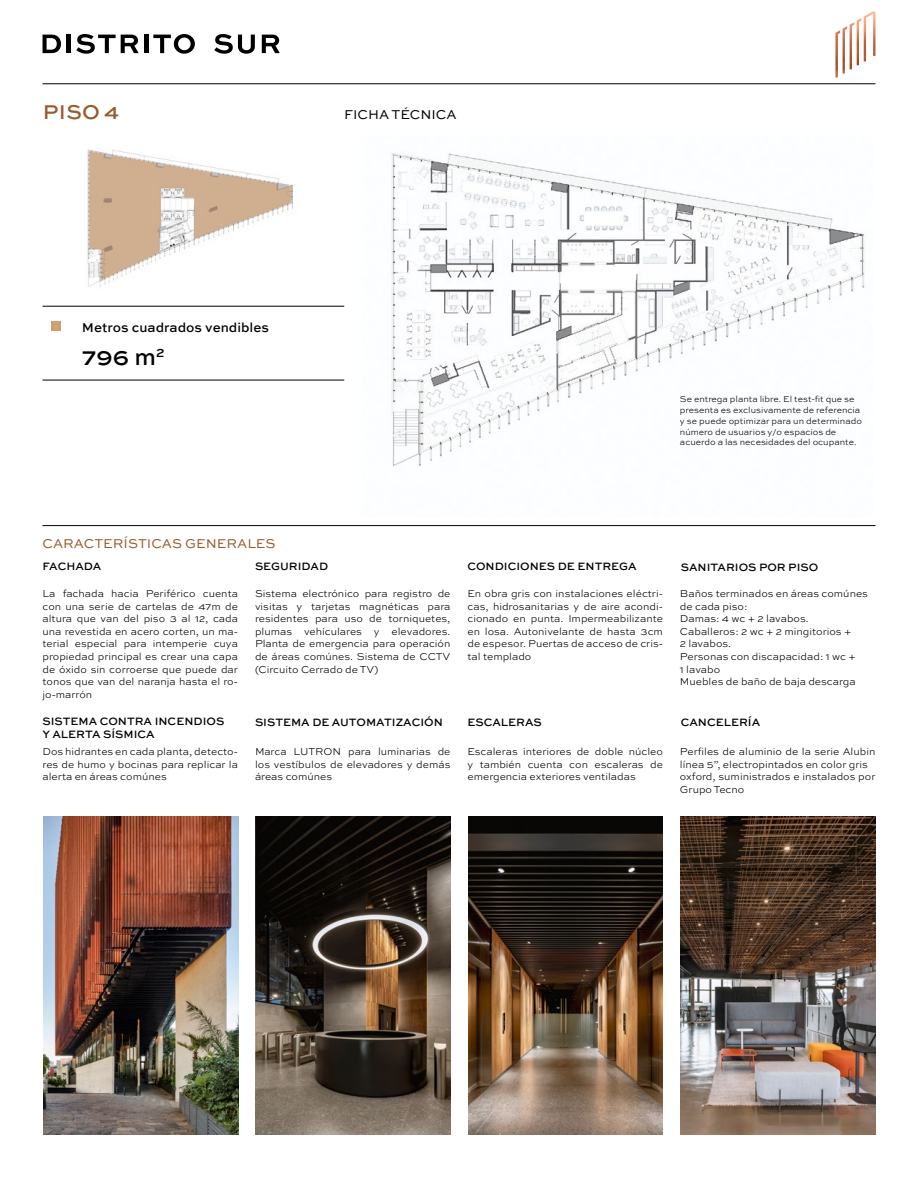
<style>
.page{position:relative;width:918px;height:1188px;background:#fff}
.page>*{position:absolute;margin:0;border:0;box-sizing:border-box;transform-origin:0 0}
.t1{font:500 24px "Sweet Sans Pro";color:#000}
.t2{font:500 21px "Sweet Sans Pro";color:#985b2b}
.t3{font:13.5px "Sweet Sans Pro";color:#985b2b}
.t4{font:500 13.5px "Sweet Sans Pro";color:#000}
.t5{font:13.5px "Sweet Sans Pro";color:#000}
.t6{font:500 11.25px/13.5px "Sweet Sans Pro";color:#000}
.t7{font:300 10.5px/12.6px "Sweet Sans Pro";color:#000;text-align:justify}
.t8{font:300 9px/10.8px "Sweet Sans Pro";color:#000}
</style>
<div class="page">
<hr style="left:43px;top:83px;width:832px;height:1px;background:#000">
<hr style="left:43px;top:306px;width:301px;height:1px;background:#000">
<hr style="left:43px;top:525px;width:832px;height:1px;background:#000">
<img style="left:43px;top:816px;width:195px;height:318px">
<img style="left:256px;top:816px;width:194px;height:318px">
<img style="left:468px;top:816px;width:195px;height:318px">
<img style="left:681px;top:816px;width:194px;height:318px">
<img style="left:390px;top:153px;width:475px;height:314px">
<svg style="left:43px;top:35px;width:18px;height:18px"></svg>
<hr style="left:67px;top:35px;width:4px;height:18px;background:#000">
<svg style="left:76px;top:34px;width:63px;height:20px"></svg>
<hr style="left:144px;top:35px;width:4px;height:18px;background:#000">
<svg style="left:153px;top:34px;width:42px;height:20px"></svg>
<svg style="left:214px;top:34px;width:41px;height:20px"></svg>
<svg style="left:262px;top:35px;width:18px;height:18px"></svg>
<img style="left:836px;top:11px;width:39px;height:67px">
<img style="left:87px;top:149px;width:206px;height:138px">
<hr style="left:43px;top:380px;width:301px;height:1px;background:#000">
<div style="left:52px;top:321px;width:9px;height:9px;background:#cfa072"></div>
<h2 class="t2" style="left:43px;top:96px;width:78px">PISO 4</h2>
<p class="t5" style="left:344px;top:105px;width:114px">FICHA TÉCNICA</p>
<p class="t4" style="left:82px;top:317px;width:189px">Metros cuadrados vendibles</p>
<h1 class="t1" style="left:82px;top:339px;width:84px">796 m<sup>2</sup></h1>
<p class="t8" style="left:680px;top:393px;width:183px">Se entrega planta libre. El test-fit que se presenta es exclusivamente de referencia y se puede optimizar para un determinado número de usuarios y/o espacios de acuerdo a las necesidades del ocupante.</p>
<p class="t3" style="left:43px;top:534px;width:235px">CARACTERÍSTICAS GENERALES</p>
<p class="t6" style="left:43px;top:559px;width:60px">FACHADA</p>
<p class="t6" style="left:255px;top:559px;width:75px">SEGURIDAD</p>
<p class="t6" style="left:467px;top:559px;width:171px">CONDICIONES DE ENTREGA</p>
<p class="t6" style="left:681px;top:560px;width:139px">SANITARIOS POR PISO</p>
<p class="t7" style="left:43px;top:587px;width:197px">La fachada hacia Periférico cuenta con una serie de cartelas de 47m de altura que van del piso 3 al 12, cada una revestida en acero corten, un ma&shy;terial especial para intemperie cuya propiedad principal es crear una capa de óxido sin corroerse que puede dar tonos que van del naranja hasta el ro&shy;jo-marrón</p>
<p class="t7" style="left:255px;top:587px;width:197px">Sistema electrónico para registro de visitas y tarjetas magnéticas para residentes para uso de torniquetes, plumas vehículares y elevadores.<br>Planta de emergencia para operación de áreas comúnes. Sistema de CCTV (Circuito Cerrado de TV)</p>
<p class="t7" style="left:468px;top:587px;width:197px">En obra gris con instalaciones eléctri&shy;cas, hidrosanitarias y de aire acondi&shy;cionado en punta. Impermeabilizante en losa. Autonivelante de hasta 3cm de espesor. Puertas de acceso de cris&shy;tal templado</p>
<p class="t7" style="left:680px;top:587px;width:190px;text-align:left">Baños terminados en áreas comúnes de cada piso:<br>Damas: 4 wc + 2 lavabos.<br>Caballeros: 2 wc + 2 mingitorios +<br>2 lavabos.<br>Personas con discapacidad: 1 wc +<br>1 lavabo<br>Muebles de baño de baja descarga</p>
<p class="t6" style="left:43px;top:714px;width:183px">SISTEMA CONTRA INCENDIOS<br>Y ALERTA SÍSMICA</p>
<p class="t6" style="left:255px;top:715px;width:189px">SISTEMA DE AUTOMATIZACIÓN</p>
<p class="t6" style="left:467px;top:715px;width:76px">ESCALERAS</p>
<p class="t6" style="left:681px;top:715px;width:81px">CANCELERÍA</p>
<p class="t7" style="left:43px;top:745px;width:197px">Dos hidrantes en cada planta, detecto&shy;res de humo y bocinas para replicar la alerta en áreas comúnes</p>
<p class="t7" style="left:255px;top:745px;width:197px">Marca LUTRON para luminarias de los vestíbulos de elevadores y demás áreas comúnes</p>
<p class="t7" style="left:680px;top:745px;width:197px;text-align:left">Perfiles de aluminio de la serie Alubin línea 5”, electropintados en color gris oxford, suministrados e instalados por<br>Grupo Tecno</p>
<p class="t7" style="left:468px;top:745px;width:197px">Escaleras interiores de doble núcleo y también cuenta con escaleras de emergencia exteriores ventiladas</p>
</div>
